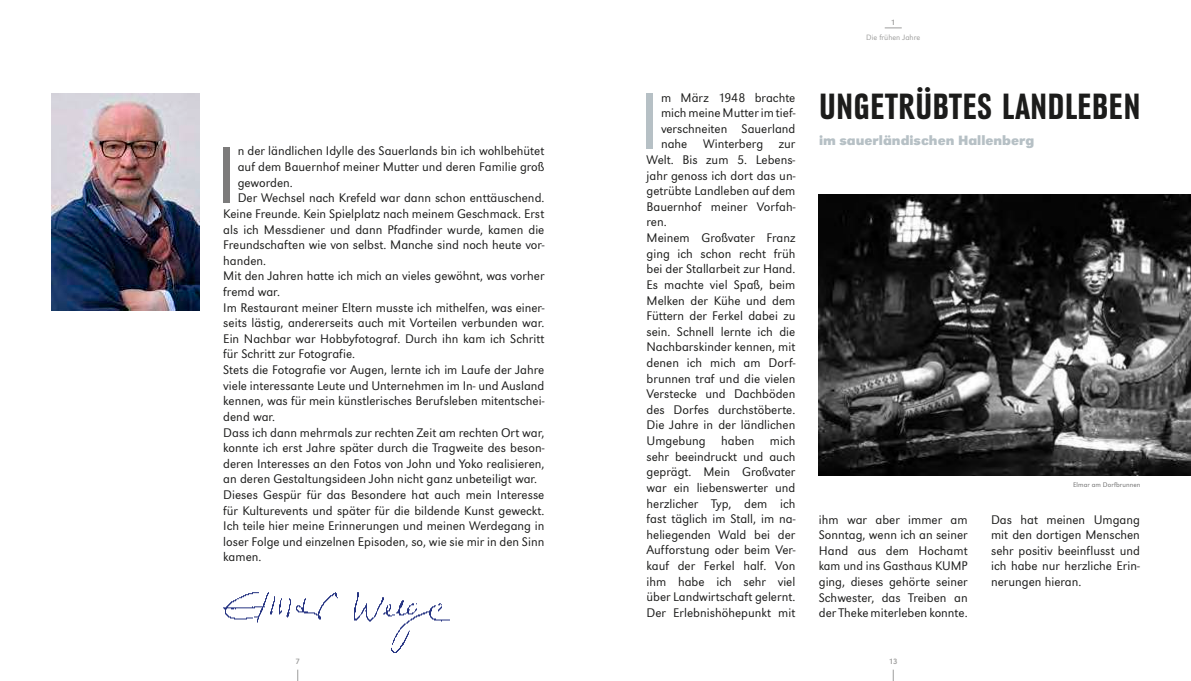
<style>
.page{position:relative;width:1191px;height:681px;background:#fff}
.page>*{position:absolute;margin:0;border:0;box-sizing:border-box;transform-origin:0 0}
.t1{font:300 83.2px "URW Grotesk T";color:#7c7b7b}
.t2{font:300 83.2px "URW Grotesk T";color:#b6c0c5}
.t3{font:700 condensed 38px "URW Grotesk T";letter-spacing:.01em;color:#1c1c1b}
.t4{font:700 14px "URW Grotesk T";color:#b6c0c5}
.t5{font:300 13px/15.6px "URW Grotesk T";color:#1c1c1b;text-align:justify}
.t6{font:300 8px "URW Grotesk T";color:#9d9d9c}
.t7{font:8px "URW Grotesk T";color:#9d9d9c}
.t8{font:300 7px "URW Grotesk T";letter-spacing:.01em;color:#6f6f6f}
</style>
<div class="page">
<img style="left:51px;top:94px;width:149px;height:217px">
<img style="left:223px;top:592px;width:227px;height:61px">
<svg style="left:884px;top:28px;width:17px;height:1px"></svg>
<img style="left:819px;top:194px;width:372px;height:281px">
<h1 class="t1" style="left:215px;top:126px;width:24px">I</h1>
<p class="t5" style="left:238px;top:143px;width:308px">n der ländlichen Idylle des Sauerlands bin ich wohlbehütet</p>
<p class="t5" style="left:238px;top:159px;width:308px">auf dem Bauernhof meiner Mutter und deren Familie groß</p>
<p class="t5" style="left:238px;top:174px;width:57px">geworden.</p>
<p class="t5" style="left:238px;top:190px;width:308px">Der Wechsel nach Krefeld war dann schon enttäuschend.</p>
<p class="t5" style="left:223px;top:205px;width:322px">Keine Freunde. Kein Spielplatz nach meinem Geschmack. Erst</p>
<p class="t5" style="left:223px;top:221px;width:323px">als ich Messdiener und dann Pfadfinder wurde, kamen die</p>
<p class="t5" style="left:223px;top:237px;width:323px">Freundschaften wie von selbst. Manche sind noch heute vor-</p>
<p class="t5" style="left:223px;top:252px;width:44px">handen.</p>
<p class="t5" style="left:223px;top:268px;width:323px">Mit den Jahren hatte ich mich an vieles gewöhnt, was vorher</p>
<p class="t5" style="left:223px;top:283px;width:58px">fremd war.</p>
<p class="t5" style="left:223px;top:299px;width:323px">Im Restaurant meiner Eltern musste ich mithelfen, was einer-</p>
<p class="t5" style="left:223px;top:315px;width:323px">seits lästig, andererseits auch mit Vorteilen verbunden war.</p>
<p class="t5" style="left:223px;top:330px;width:322px">Ein Nachbar war Hobbyfotograf. Durch ihn kam ich Schritt</p>
<p class="t5" style="left:223px;top:346px;width:133px">für Schritt zur Fotografie.</p>
<p class="t5" style="left:223px;top:361px;width:322px">Stets die Fotografie vor Augen, lernte ich im Laufe der Jahre</p>
<p class="t5" style="left:223px;top:377px;width:323px">viele interessante Leute und Unternehmen im In- und Ausland</p>
<p class="t5" style="left:223px;top:393px;width:323px">kennen, was für mein künstlerisches Berufsleben mitentschei-</p>
<p class="t5" style="left:223px;top:408px;width:53px">dend war.</p>
<p class="t5" style="left:223px;top:424px;width:323px">Dass ich dann mehrmals zur rechten Zeit am rechten Ort war,</p>
<p class="t5" style="left:223px;top:439px;width:323px">konnte ich erst Jahre später durch die Tragweite des beson-</p>
<p class="t5" style="left:223px;top:455px;width:323px">deren Interesses an den Fotos von John und Yoko realisieren,</p>
<p class="t5" style="left:223px;top:471px;width:315px">an deren Gestaltungsideen John nicht ganz unbeteiligt war.</p>
<p class="t5" style="left:223px;top:486px;width:323px">Dieses Gespür für das Besondere hat auch mein Interesse</p>
<p class="t5" style="left:223px;top:502px;width:323px">für Kulturevents und später für die bildende Kunst geweckt.</p>
<p class="t5" style="left:223px;top:517px;width:323px">Ich teile hier meine Erinnerungen und meinen Werdegang in</p>
<p class="t5" style="left:223px;top:533px;width:322px">loser Folge und einzelnen Episoden, so, wie sie mir in den Sinn</p>
<p class="t5" style="left:223px;top:549px;width:40px">kamen.</p>
<p class="t7" style="left:295px;top:656px;width:6px">7</p>
<h1 class="t2" style="left:639px;top:72px;width:24px">I</h1>
<p class="t5" style="left:661px;top:89px;width:136px">m März 1948 brachte</p>
<p class="t5" style="left:661px;top:105px;width:136px">mich meine Mutter im tief-</p>
<p class="t5" style="left:661px;top:120px;width:136px">verschneiten Sauerland</p>
<p class="t5" style="left:661px;top:136px;width:136px">nahe Winterberg zur</p>
<p class="t5" style="left:646px;top:152px;width:150px">Welt. Bis zum 5. Lebens-</p>
<p class="t5" style="left:646px;top:167px;width:150px">jahr genoss ich dort das un-</p>
<p class="t5" style="left:646px;top:183px;width:150px">getrübte Landleben auf dem</p>
<p class="t5" style="left:646px;top:198px;width:150px">Bauernhof meiner Vorfah-</p>
<p class="t5" style="left:646px;top:214px;width:22px">ren.</p>
<p class="t5" style="left:646px;top:230px;width:150px">Meinem Großvater Franz</p>
<p class="t5" style="left:646px;top:245px;width:150px">ging ich schon recht früh</p>
<p class="t5" style="left:646px;top:261px;width:150px">bei der Stallarbeit zur Hand.</p>
<p class="t5" style="left:646px;top:276px;width:150px">Es machte viel Spaß, beim</p>
<p class="t5" style="left:646px;top:292px;width:150px">Melken der Kühe und dem</p>
<p class="t5" style="left:646px;top:308px;width:150px">Füttern der Ferkel dabei zu</p>
<p class="t5" style="left:646px;top:323px;width:150px">sein. Schnell lernte ich die</p>
<p class="t5" style="left:646px;top:339px;width:150px">Nachbarskinder kennen, mit</p>
<p class="t5" style="left:646px;top:354px;width:150px">denen ich mich am Dorf-</p>
<p class="t5" style="left:646px;top:370px;width:150px">brunnen traf und die vielen</p>
<p class="t5" style="left:646px;top:386px;width:150px">Verstecke und Dachböden</p>
<p class="t5" style="left:646px;top:401px;width:150px">des Dorfes durchstöberte.</p>
<p class="t5" style="left:646px;top:417px;width:150px">Die Jahre in der ländlichen</p>
<p class="t5" style="left:646px;top:432px;width:150px">Umgebung haben mich</p>
<p class="t5" style="left:646px;top:448px;width:150px">sehr beeindruckt und auch</p>
<p class="t5" style="left:646px;top:464px;width:150px">geprägt. Mein Großvater</p>
<p class="t5" style="left:646px;top:479px;width:150px">war ein liebenswerter und</p>
<p class="t5" style="left:646px;top:495px;width:150px">herzlicher Typ, dem ich</p>
<p class="t5" style="left:646px;top:510px;width:150px">fast täglich im Stall, im na-</p>
<p class="t5" style="left:646px;top:526px;width:150px">heliegenden Wald bei der</p>
<p class="t5" style="left:646px;top:542px;width:150px">Aufforstung oder beim Ver-</p>
<p class="t5" style="left:646px;top:557px;width:150px">kauf der Ferkel half. Von</p>
<p class="t5" style="left:646px;top:573px;width:150px">ihm habe ich sehr viel</p>
<p class="t5" style="left:646px;top:588px;width:150px">über Landwirtschaft gelernt.</p>
<p class="t5" style="left:646px;top:604px;width:150px">Der Erlebnishöhepunkt mit</p>
<p class="t7" style="left:891px;top:17px;width:6px">1</p>
<p class="t6" style="left:866px;top:32px;width:55px">Die frühen Jahre</p>
<h2 class="t3" style="left:819px;top:86px;width:323px">UNGETRÜBTES LANDLEBEN</h2>
<p class="t4" style="left:819px;top:132px;width:217px">im sauerländischen Hallenberg</p>
<p class="t8" style="left:1073px;top:480px;width:69px">Elmar am Dorfbrunnen</p>
<p class="t5" style="left:819px;top:511px;width:150px">ihm war aber immer am Sonntag, wenn ich an seiner Hand aus dem Hochamt kam und ins Gasthaus KUMP ging, dieses gehörte seiner Schwester, das Treiben an der Theke miterleben konnte.</p>
<p class="t5" style="left:991px;top:511px;width:150px">Das hat meinen Umgang mit den dortigen Menschen sehr positiv beeinflusst und ich habe nur herzliche Erin&shy;nerungen hieran.</p>
<p class="t7" style="left:889px;top:656px;width:10px">13</p>
</div>
